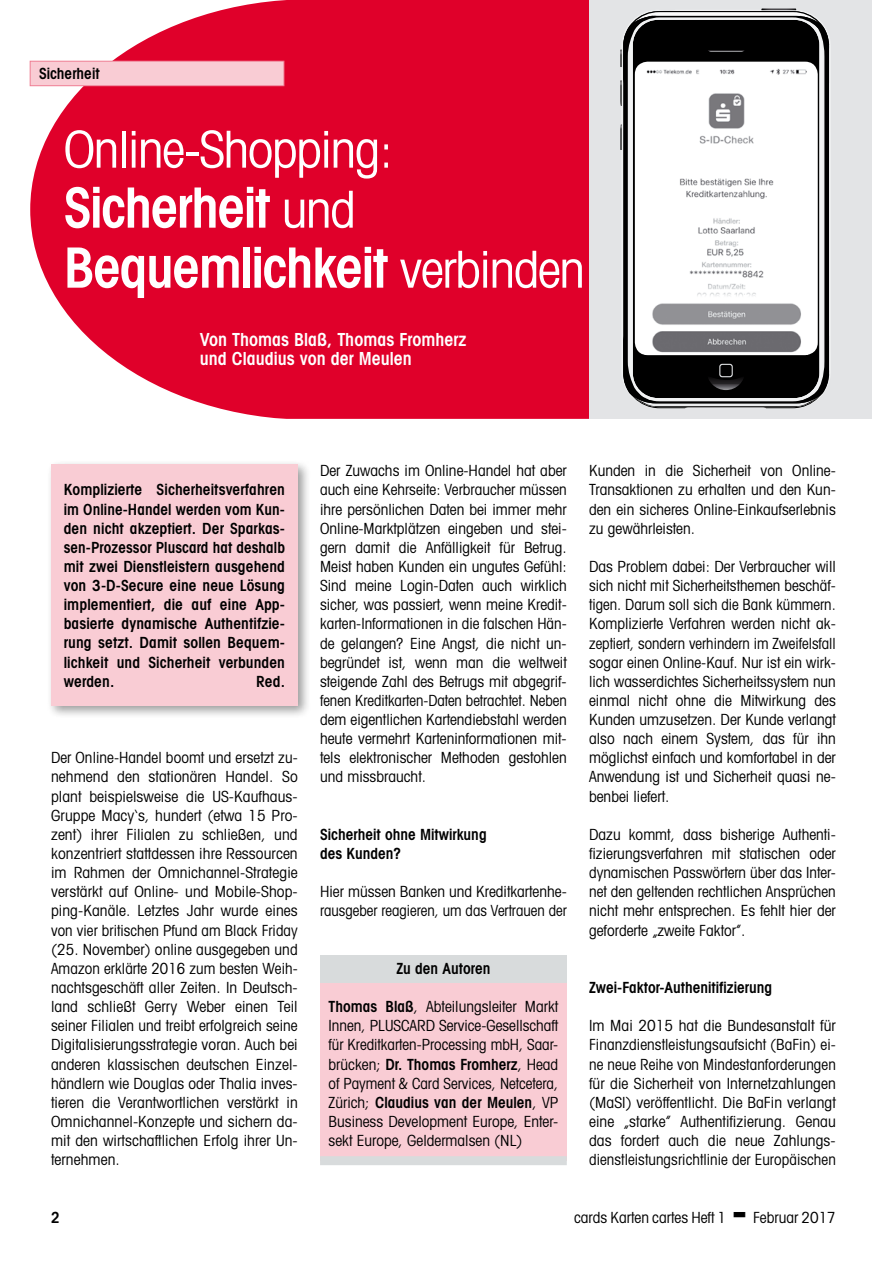
<style>
.page{position:relative;width:872px;height:1263px;background:#fff}
.page>*{position:absolute;margin:0;border:0;box-sizing:border-box;transform-origin:0 0}
.t1{font:600 condensed 55.5px/60px "Avant Garde";letter-spacing:-.025em;color:#fff}
.t2{font:condensed 51px "Avant Garde";letter-spacing:-.025em;color:#fff}
.t3{font:600 condensed 18px/19.2px "Avant Garde";color:#fff}
.t4{font:condensed 15.3px/19.2px "Avant Garde";color:#000;text-align:justify}
.t5{font:600 condensed 15.3px/19.2px "Avant Garde";color:#000;text-align:justify}
.s1{font-weight:400;font-size:51px}
.s2{font-weight:600}
</style>
<div class="page">
<svg style="left:30px;top:0;width:559px;height:419px;fill:#e0002a"></svg>
<div style="left:30px;top:61px;width:254px;height:25px;background:#f9ccd4"></div>
<div style="left:30px;top:61px;width:254px;height:25px;border:1px solid #ef8095"></div>
<div style="left:46px;top:460px;width:265px;height:259px;background:#000;opacity:.4"></div>
<div style="left:51px;top:465px;width:247px;height:241px;background:#f9ccd4"></div>
<div style="left:320px;top:978px;width:247px;height:183px;background:#f9ccd4"></div>
<div style="left:320px;top:955px;width:247px;height:28px;background:#d8dbdc"></div>
<div style="left:320px;top:1156px;width:247px;height:9px;background:#d8dbdc"></div>
<div style="left:589px;top:0;width:283px;height:419px;background:#e3e4e6"></div>
<svg style="left:624px;top:106px;width:204px;height:230px"></svg>
<svg style="left:620px;top:124px;width:1px;height:26px"></svg>
<svg style="left:623px;top:336px;width:206px;height:72px"></svg>
<svg style="left:620px;top:9px;width:209px;height:97px"></svg>
<div style="left:635px;top:62px;width:182px;height:293px;background:#fff;border-radius:13px"></div>
<img style="left:644px;top:68px;width:164px;height:287px">
<p class="t5" style="left:39px;top:64px;width:62px">Sicherheit</p>
<h2 class="t2" style="left:64px;top:118px;width:331px">Online-Shopping:</h2>
<h1 class="t1" style="left:64px;top:177px;width:522px">Sicherheit <span class="s1">und<br></span>Bequemlichkeit <span class="s1">verbinden</span></h1>
<p class="t3" style="left:200px;top:329px;width:268px">Von Thomas Blaß, Thomas Fromherz und Claudius von der Meulen</p>
<p class="t5" style="left:64px;top:480px;width:223px">Komplizierte Sicherheitsverfahren im Online-Handel werden vom Kun&shy;den nicht akzeptiert. Der Sparkas&shy;sen-Prozessor Pluscard hat deshalb mit zwei Dienstleistern ausgehend von 3-D-Secure eine neue Lösung implementiert, die auf eine App&shy;basierte dynamische Authentifzie&shy;rung setzt. Damit sollen Bequem&shy;lichkeit und Sicherheit verbunden werden.</p>
<p class="t5" style="left:256px;top:671px;width:30px">Red.</p>
<p class="t4" style="left:51px;top:748px;width:248px">Der Online-Handel boomt und ersetzt zu&shy;nehmend den stationären Handel. So plant beispielsweise die US-Kaufhaus-Gruppe Macy‘s, hundert (etwa 15 Pro&shy;zent) ihrer Filialen zu schließen, und konzentriert stattdessen ihre Ressourcen im Rahmen der Omnichannel-Strategie verstärkt auf Online- und Mobile-Shop&shy;ping-Kanäle. Letztes Jahr wurde eines von vier britischen Pfund am Black Friday (25. November) online ausgegeben und Amazon erklärte 2016 zum besten Weih&shy;nachtsgeschäft aller Zeiten. In Deutsch&shy;land schließt Gerry Weber einen Teil seiner Filialen und treibt erfolgreich seine Digitalisierungsstrategie voran. Auch bei anderen klassischen deutschen Einzel&shy;händlern wie Douglas oder Thalia inves&shy;tieren die Verantwortlichen verstärkt in Omnichannel-Konzepte und sichern da&shy;mit den wirtschaftlichen Erfolg ihrer Un&shy;ternehmen.</p>
<p class="t4" style="left:320px;top:461px;width:248px">Der Zuwachs im Online-Handel hat aber auch eine Kehrseite: Verbraucher müssen ihre persönlichen Daten bei immer mehr Online-Marktplätzen eingeben und stei&shy;gern damit die Anfälligkeit für Betrug.<br>Meist haben Kunden ein ungutes Gefühl:<br>Sind meine Login-Daten auch wirklich sicher, was passiert, wenn meine Kredit&shy;karten-Informationen in die falschen Hän&shy;de gelangen? Eine Angst, die nicht un&shy;begründet ist, wenn man die weltweit steigende Zahl des Betrugs mit abgegrif&shy;fenen Kreditkarten-Daten betrachtet. Neben dem eigentlichen Kartendiebstahl werden heute vermehrt Karteninformationen mit&shy;tels elektronischer Methoden gestohlen und missbraucht.</p>
<p class="t5" style="left:320px;top:824px;width:168px">Sicherheit ohne Mitwirkung des Kunden?</p>
<p class="t4" style="left:320px;top:882px;width:248px">Hier müssen Banken und Kreditkartenhe&shy;rausgeber reagieren, um das Vertrauen der</p>
<p class="t5" style="left:396px;top:958px;width:95px">Zu den Autoren</p>
<p class="t4" style="left:328px;top:997px;width:231px"><span class="s2">Thomas Blaß</span>, Abteilungsleiter Markt Innen, PLUSCARD Service-Gesellschaft für Kreditkarten-Processing mbH, Saar&shy;brücken; <span class="s2">Dr. Thomas Fromherz</span>, Head of Payment &amp; Card Services, Netcetera, Zürich; <span class="s2">Claudius van der Meulen</span>, VP Business Development Europe, Enter&shy;sekt Europe, Geldermalsen (NL)</p>
<p class="t4" style="left:589px;top:461px;width:248px">Kunden in die Sicherheit von Online-Transaktionen zu erhalten und den Kun&shy;den ein sicheres Online-Einkaufserlebnis zu gewährleisten.</p>
<p class="t4" style="left:589px;top:556px;width:248px">Das Problem dabei: Der Verbraucher will sich nicht mit Sicherheitsthemen beschäf&shy;tigen. Darum soll sich die Bank kümmern.<br>Komplizierte Verfahren werden nicht ak&shy;zeptiert, sondern verhindern im Zweifelsfall sogar einen Online-Kauf. Nur ist ein wirk&shy;lich wasserdichtes Sicherheitssystem nun einmal nicht ohne die Mitwirkung des Kunden umzusetzen. Der Kunde verlangt also nach einem System, das für ihn möglichst einfach und komfortabel in der Anwendung ist und Sicherheit quasi ne&shy;benbei liefert.</p>
<p class="t4" style="left:589px;top:824px;width:248px">Dazu kommt, dass bisherige Authenti&shy;fizierungsverfahren mit statischen oder dynamischen Passwörtern über das Inter&shy;net den geltenden rechtlichen Ansprüchen nicht mehr entsprechen. Es fehlt hier der geforderte „zweite Faktor”.</p>
<p class="t5" style="left:589px;top:978px;width:185px">Zwei-Faktor-Authenitifizierung</p>
<p class="t4" style="left:589px;top:1016px;width:248px">Im Mai 2015 hat die Bundesanstalt für Finanzdienstleistungsaufsicht (BaFin) ei&shy;ne neue Reihe von Mindestanforderungen für die Sicherheit von Internetzahlungen (MaSI) veröffentlicht. Die BaFin verlangt eine „starke” Authentifizierung. Genau das fordert auch die neue Zahlungs&shy;dienstleistungsrichtlinie der Europäischen</p>
<p class="t5" style="left:51px;top:1207px;width:10px">2</p>
<p class="t4" style="left:574px;top:1207px;width:153px">cards Karten cartes Heft 1</p>
<p class="t4" style="left:753px;top:1207px;width:84px">Februar 2017</p>
</div>
